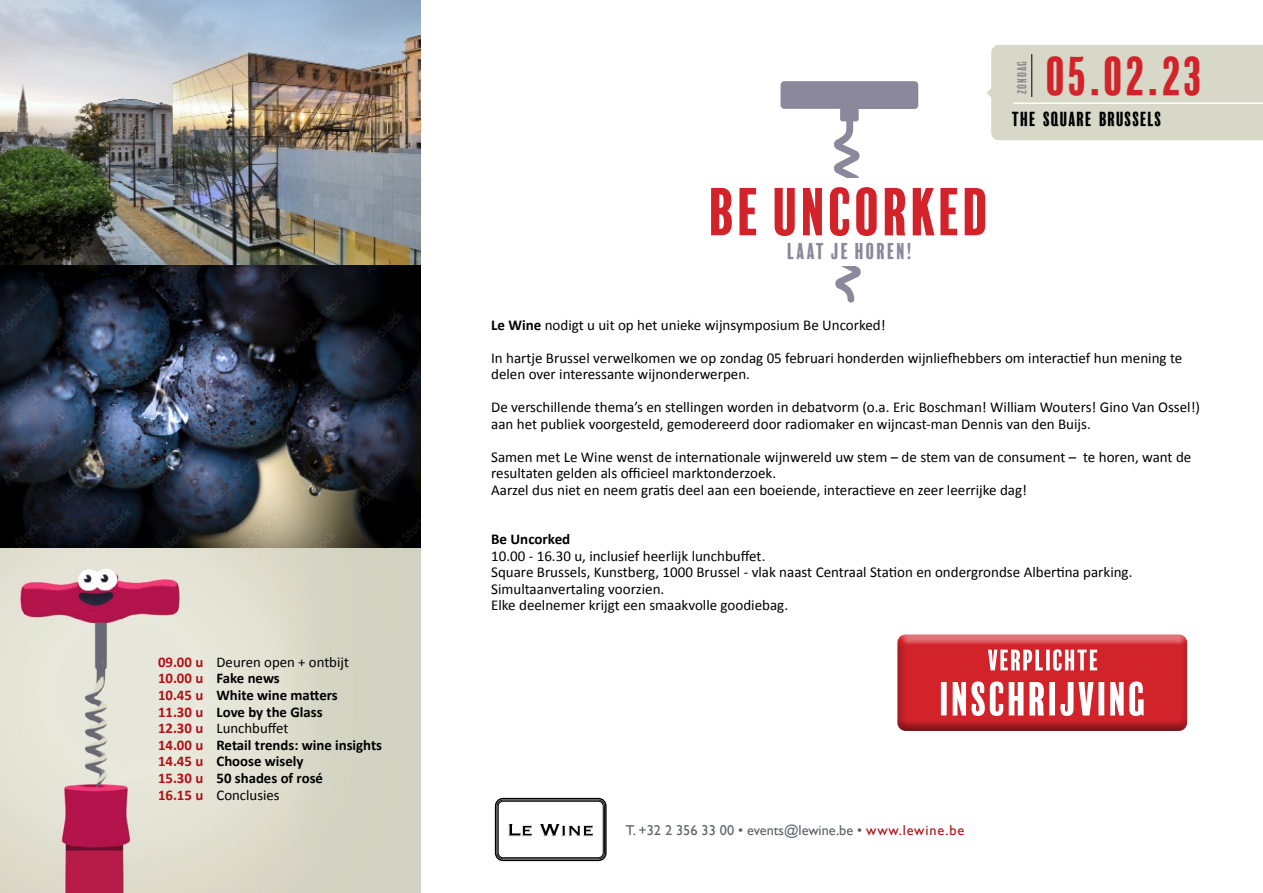
<style>
.page{position:relative;width:1263px;height:893px;background:#fff}
.page>*{position:absolute;margin:0;border:0;box-sizing:border-box;transform-origin:0 0}
.t1{font:61.65px "Balboa Plus Fill";color:#d2232a}
.t2{font:49.95px "Balboa Plus Fill";color:#d2232a}
.t3{font:21px "Balboa Plus Fill";letter-spacing:.05em;color:#8a889a}
.t4{font:18.6px "Balboa Plus Fill";color:#000}
.t5{font:15px/16.5px "Calibri";color:#000}
.t6{font:700 15px "Calibri";color:#000}
.t7{font:700 14.85px/16.6px "Calibri";color:#000}
.t8{font:14.25px "Gill Sans";color:#60626b}
.t9{font:12px "Balboa Plus Fill";letter-spacing:.03em;color:#8b8e90}
.s1{color:#b11116}
.s2{font-weight:400}
.s3{font-weight:700}
</style>
<div class="page">
<img style="left:0;top:265px;width:421px;height:284px">
<div style="left:987px;top:45px;width:276px;height:95px;background:#d8d8c9"></div>
<hr style="left:1013px;top:102px;width:250px;height:2px;background:#fff">
<hr style="left:1031px;top:54px;width:1px;height:43px;background:#000">
<img style="left:0;top:0;width:421px;height:265px">
<img style="left:0;top:549px;width:421px;height:344px">
<div style="left:491px;top:793px;width:120px;height:72px;border:10px solid #fff;border-radius:7px"></div>
<div style="left:495px;top:798px;width:112px;height:63px;border:1px solid #000;border-radius:7px"></div>
<div style="left:497px;top:800px;width:107px;height:59px;border:1px solid #000;border-radius:6px"></div>
<div style="left:498px;top:801px;width:106px;height:57px;border:1px solid #000;border-radius:5px"></div>
<svg style="left:508px;top:824px;width:85px;height:13px"></svg>
<svg style="left:835px;top:267px;width:26px;height:36px"></svg>
<svg style="left:780px;top:81px;width:138px;height:97px"></svg>
<div style="left:887px;top:623px;width:311px;height:102px;background:#fff;opacity:.38"></div>
<div style="left:887px;top:637px;width:310px;height:102px;background:#000;opacity:.6"></div>
<svg style="left:941px;top:681px;width:202px;height:35px"></svg>
<svg style="left:988px;top:649px;width:109px;height:22px"></svg>
<p class="t7" style="left:158px;top:653px;width:226px"><span class="s1">09.00 u</span> <span class="s2">Deuren open + ontbijt<br></span><span class="s1">10.00 u</span> Fake news<br><span class="s1">10.45 u</span> White wine matters<br><span class="s1">11.30 u</span> Love by the Glass<br><span class="s1">12.30 u</span> <span class="s2">Lunchbuffet<br></span><span class="s1">14.00 u</span> Retail trends: wine insights<br><span class="s1">14.45 u</span> Choose wisely<br><span class="s1">15.30 u</span> 50 shades of rosé<br><span class="s1">16.15 u</span> <span class="s2">Conclusies</span></p>
<h1 class="t1" style="left:709px;top:177px;width:284px">BE UNCORKED</h1>
<h3 class="t3" style="left:787px;top:240px;width:127px">LAAT JE HOREN!</h3>
<p class="t9" style="left:1015px;top:94px;width:35px;rotate:-90deg">ZONDAG</p>
<h2 class="t2" style="left:1046px;top:48px;width:160px">05.02.23</h2>
<p class="t4" style="left:1012px;top:108px;width:152px">THE SQUARE BRUSSELS</p>
<p class="t5" style="left:491px;top:316px;width:396px"><span class="s3">Le Wine</span> nodigt u uit op het unieke wijnsymposium Be Uncorked!</p>
<p class="t5" style="left:491px;top:349px;width:693px">In hartje Brussel verwelkomen we op zondag 05 februari honderden wijnliefhebbers om interactief hun mening te delen over interessante wijnonderwerpen.</p>
<p class="t5" style="left:491px;top:398px;width:710px">De verschillende thema’s en stellingen worden in debatvorm (o.a. Eric Boschman! William Wouters! Gino Van Ossel!) aan het publiek voorgesteld, gemodereerd door radiomaker en wijncast-man Dennis van den Buijs.</p>
<p class="t5" style="left:491px;top:448px;width:702px">Samen met Le Wine wenst de internationale wijnwereld uw stem – de stem van de consument – te horen, want de resultaten gelden als officieel marktonderzoek.<br>Aarzel dus niet en neem gratis deel aan een boeiende, interactieve en zeer leerrijke dag!</p>
<p class="t6" style="left:491px;top:530px;width:81px">Be Uncorked</p>
<p class="t5" style="left:491px;top:547px;width:643px">10.00 - 16.30 u, inclusief heerlijk lunchbuffet.<br>Square Brussels, Kunstberg, 1000 Brussel - vlak naast Centraal Station en ondergrondse Albertina parking.<br>Simultaanvertaling voorzien.<br>Elke deelnemer krijgt een smaakvolle goodiebag.</p>
<p class="t8" style="left:626px;top:822px;width:340px">T. +32 2 356 33 00 • events@lewine.be • <span class="s1">www.lewine.be</span></p>
</div>
